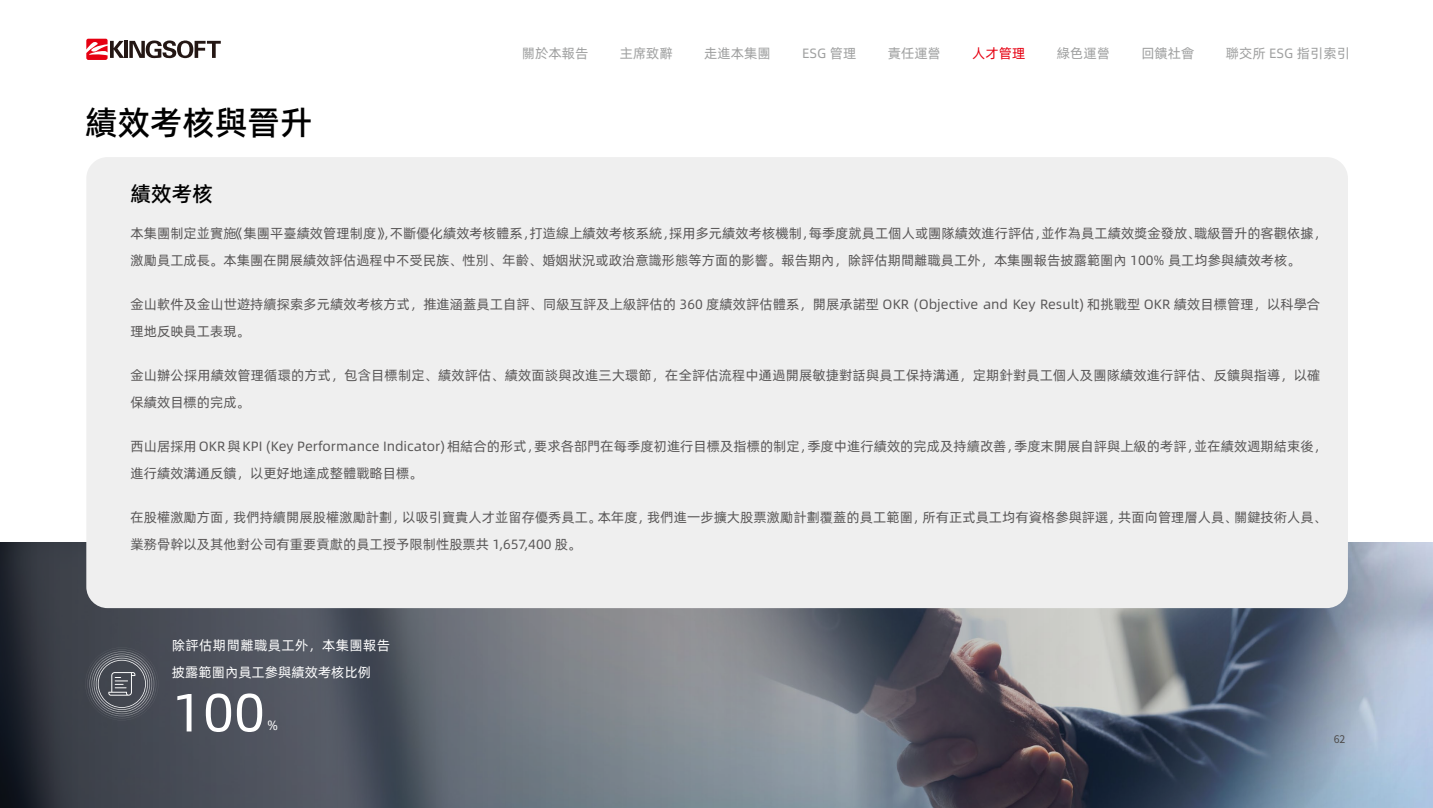
<style>
.page{position:relative;width:1433px;height:808px;background:#fff}
.page>*{position:absolute;margin:0;border:0;box-sizing:border-box;transform-origin:0 0}
.t1{font:54px "Alibaba Pu Hui Ti";color:#fff}
.t2{font:33px "Alibaba Pu Hui Ti 3 65 Medium";color:#000}
.t3{font:21px "Alibaba Pu Hui Ti 3 65 Medium";color:#000}
.t4{font:13.5px/27px "Alibaba Pu Hui Ti 3 55 Regular";color:#595757}
.t5{font:13.5px "Alibaba Pu Hui Ti 3 55 Regular";color:#9fa0a0}
.t6{font:13.5px/27px "Alibaba Pu Hui Ti 3 55 Regular";color:#fff}
.t7{font:13.5px "Alibaba Pu Hui Ti 3 55 Regular";color:#e60012}
.t8{font:10.5px "Source Han Sans CN";color:#4c4948}
</style>
<div class="page">
<svg style="left:86px;top:39px;width:135px;height:21px"></svg>
<svg style="left:0;top:542px;width:1433px;height:266px;background:#666d78"></svg>
<div style="left:86px;top:157px;width:1262px;height:451px;background:#efefef;border-radius:21px"></div>
<svg style="left:85px;top:647px;width:73px;height:73px;background:#565961"></svg>
<h2 class="t2" style="left:85px;top:97px;width:229px">績效考核與晉升</h2>
<p class="t5" style="left:522px;top:43px;width:68px">關於本報告</p>
<p class="t5" style="left:620px;top:43px;width:55px">主席致辭</p>
<p class="t5" style="left:704px;top:43px;width:68px">走進本集團</p>
<p class="t5" style="left:802px;top:43px;width:56px">ESG 管理</p>
<p class="t5" style="left:888px;top:43px;width:55px">責任運營</p>
<p class="t7" style="left:972px;top:43px;width:55px">人才管理</p>
<p class="t5" style="left:1057px;top:43px;width:55px">綠色運營</p>
<p class="t5" style="left:1141px;top:43px;width:55px">回饋社會</p>
<p class="t5" style="left:1226px;top:43px;width:126px">聯交所 ESG 指引索引</p>
<h3 class="t3" style="left:131px;top:177px;width:84px">績效考核</h3>
<p class="t4" style="left:131px;top:219px;width:1198px">本集團制定並實施《集團平臺績效管理制度》，不斷優化績效考核體系，打造線上績效考核系統，採用多元績效考核機制，每季度就員工個人或團隊績效進行評估，並作為員工績效獎金發放、職級晉升的客觀依據，激勵員工成長。本集團在開展績效評估過程中不受民族、性別、年齡、婚姻狀況或政治意識形態等方面的影響。報告期內，除評估期間離職員工外，本集團報告披露範圍內 100% 員工均參與績效考核。</p>
<p class="t4" style="left:131px;top:290px;width:1191px">金山軟件及金山世遊持續探索多元績效考核方式，推進涵蓋員工自評、同級互評及上級評估的 360 度績效評估體系，開展承諾型 OKR (Objective and Key Result) 和挑戰型 OKR 績效目標管理，以科學合理地反映員工表現。</p>
<p class="t4" style="left:131px;top:361px;width:1191px">金山辦公採用績效管理循環的方式，包含目標制定、績效評估、績效面談與改進三大環節，在全評估流程中通過開展敏捷對話與員工保持溝通，定期針對員工個人及團隊績效進行評估、反饋與指導，以確保績效目標的完成。</p>
<p class="t4" style="left:131px;top:432px;width:1198px">西山居採用 OKR 與 KPI (Key Performance Indicator) 相結合的形式，要求各部門在每季度初進行目標及指標的制定，季度中進行績效的完成及持續改善，季度末開展自評與上級的考評，並在績效週期結束後，進行績效溝通反饋，以更好地達成整體戰略目標。</p>
<p class="t4" style="left:131px;top:503px;width:1198px">在股權激勵方面，我們持續開展股權激勵計劃，以吸引寶貴人才並留存優秀員工。本年度，我們進一步擴大股票激勵計劃覆蓋的員工範圍，所有正式員工均有資格參與評選，共面向管理層人員、關鍵技術人員、業務骨幹以及其他對公司有重要貢獻的員工授予限制性股票共 1,657,400 股。</p>
<p class="t6" style="left:172px;top:631px;width:220px">除評估期間離職員工外，本集團報告披露範圍內員工參與績效考核比例</p>
<h1 class="t1" style="left:172px;top:672px;width:95px">100</h1>
<p class="t6" style="left:267px;top:711px;width:13px">%</p>
<p class="t8" style="left:1334px;top:733px;width:13px">62</p>
</div>
